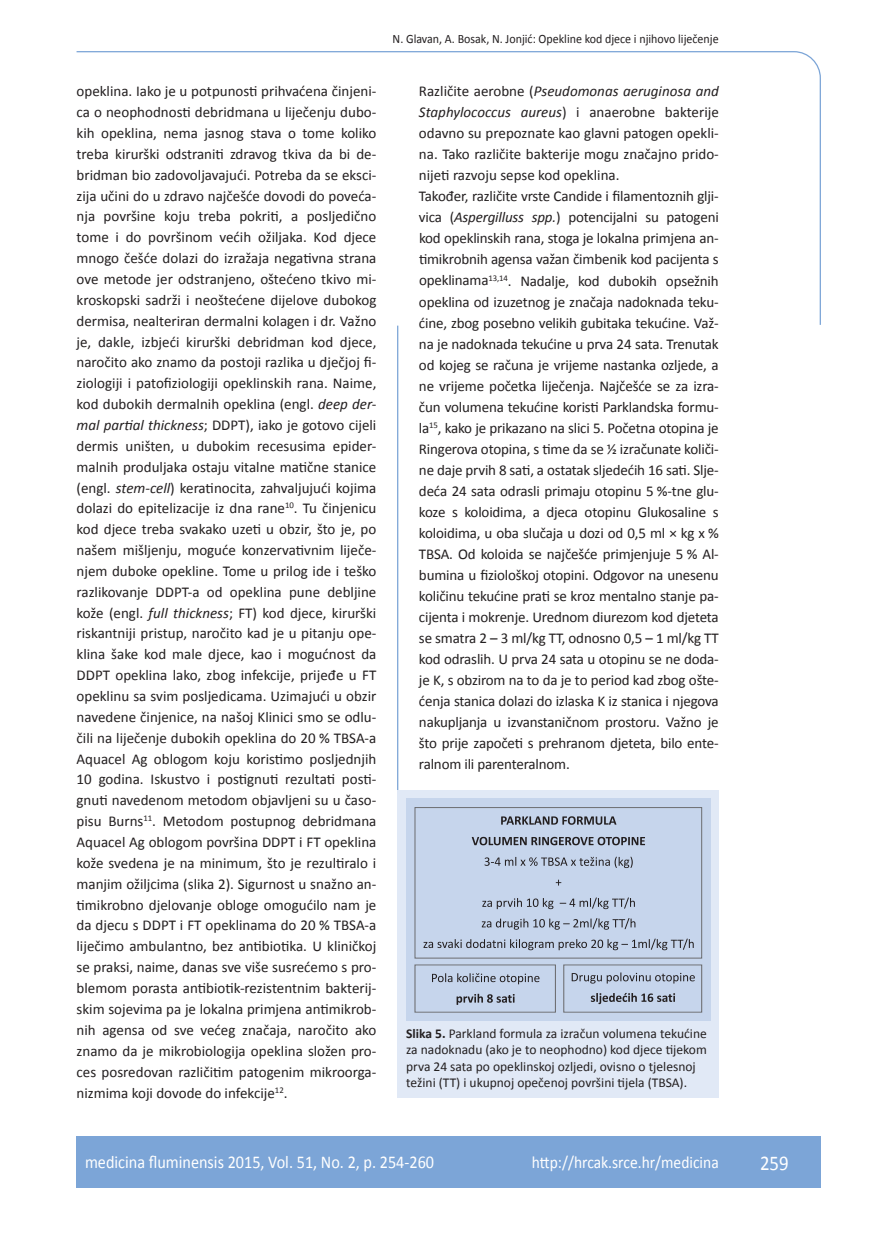
<style>
.page{position:relative;width:872px;height:1234px;background:#fff}
.page>*{position:absolute;margin:0;border:0;box-sizing:border-box;transform-origin:0 0}
.t1{font:21px "Calibri";color:#fff;scale:.9 1}
.t2{font:18px "Calibri";color:#fff;scale:.9 1}
.t3{font:17.25px "Calibri";color:#fff;scale:.9 1}
.t4{font:15px/20.9px "Calibri";letter-spacing:-.01em;color:#231f20;text-align:justify}
.t5{font:13.5px/16.5px "Calibri";color:#231f20}
.t6{font:12.75px "Calibri";color:#231f20;scale:.94 1}
.s1{font-style:italic}
.s2{font-weight:700}
</style>
<div class="page">
<svg style="left:76px;top:51px;width:745px;height:275px"></svg>
<hr style="left:397px;top:325px;width:1px;height:464px;background:#7ca5d7">
<div style="left:77px;top:1135px;width:744px;height:51px;background:#7ca5d7"></div>
<div style="left:398px;top:789px;width:321px;height:308px;background:#e1e9f6"></div>
<div style="left:406px;top:798px;width:304px;height:222px;background:#c6d5ec"></div>
<div style="left:414px;top:807px;width:288px;height:151px;border:1px solid #6c6d70"></div>
<svg style="left:501px;top:816px;width:115px;height:8px"></svg>
<svg style="left:472px;top:836px;width:173px;height:9px"></svg>
<svg style="left:484px;top:856px;width:149px;height:11px"></svg>
<svg style="left:556px;top:879px;width:5px;height:6px"></svg>
<svg style="left:482px;top:898px;width:71px;height:10px"></svg>
<svg style="left:559px;top:897px;width:76px;height:11px"></svg>
<svg style="left:482px;top:918px;width:153px;height:11px"></svg>
<svg style="left:423px;top:938px;width:270px;height:12px"></svg>
<svg style="left:414px;top:964px;width:288px;height:48px"></svg>
<p class="t6" style="left:393px;top:30px;width:348px">N. Glavan, A. Bosak, N. Jonjić: Opekline kod djece i njihovo liječenje</p>
<p class="t4" style="left:77px;top:80px;width:301px">opeklina. Iako je u potpunosti prihvaćena činjeni&shy;ca o neophodnosti debridmana u liječenju dubo&shy;kih opeklina, nema jasnog stava o tome koliko treba kirurški odstraniti zdravog tkiva da bi de&shy;bridman bio zadovoljavajući. Potreba da se eksci&shy;zija učini do u zdravo najčešće dovodi do poveća&shy;nja površine koju treba pokriti, a posljedično tome i do površinom većih ožiljaka. Kod djece mnogo češće dolazi do izražaja negativna strana ove metode jer odstranjeno, oštećeno tkivo mi&shy;kroskopski sadrži i neoštećene dijelove dubokog dermisa, nealteriran dermalni kolagen i dr. Važno je, dakle, izbjeći kirurški debridman kod djece, naročito ako znamo da postoji razlika u dječjoj fi&shy;ziologiji i patofiziologiji opeklinskih rana. Naime, kod dubokih dermalnih opeklina (engl. <span class="s1">deep der&shy;mal partial thickness</span>; DDPT), iako je gotovo cijeli dermis uništen, u dubokim recesusima epider&shy;malnih produljaka ostaju vitalne matične stanice (engl. <span class="s1">stem-cell</span>) keratinocita, zahvaljujući kojima dolazi do epitelizacije iz dna rane<sup>10</sup>. Tu činjenicu kod djece treba svakako uzeti u obzir, što je, po našem mišljenju, moguće konzervativnim liječe&shy;njem duboke opekline. Tome u prilog ide i teško razlikovanje DDPT-a od opeklina pune debljine kože (engl. <span class="s1">full thickness</span>; FT) kod djece, kirurški riskantniji pristup, naročito kad je u pitanju ope&shy;klina šake kod male djece, kao i mogućnost da DDPT opeklina lako, zbog infekcije, prijeđe u FT opeklinu sa svim posljedicama. Uzimajući u obzir navedene činjenice, na našoj Klinici smo se odlu&shy;čili na liječenje dubokih opeklina do 20 % TBSA-a Aquacel Ag oblogom koju koristimo posljednjih 10 godina. Iskustvo i postignuti rezultati posti&shy;gnuti navedenom metodom objavljeni su u časo&shy;pisu Burns<sup>11</sup>. Metodom postupnog debridmana Aquacel Ag oblogom površina DDPT i FT opeklina kože svedena je na minimum, što je rezultiralo i manjim ožiljcima (slika 2). Sigurnost u snažno an&shy;timikrobno djelovanje obloge omogućilo nam je da djecu s DDPT i FT opeklinama do 20 % TBSA-a liječimo ambulantno, bez antibiotika. U kliničkoj se praksi, naime, danas sve više susrećemo s pro&shy;blemom porasta antibiotik-rezistentnim bakterij&shy;skim sojevima pa je lokalna primjena antimikrob&shy;nih agensa od sve većeg značaja, naročito ako znamo da je mikrobiologija opeklina složen pro&shy;ces posredovan različitim patogenim mikroorga&shy;nizmima koji dovode do infekcije<sup>12</sup>.</p>
<p class="t4" style="left:419px;top:80px;width:301px;text-align:left">Različite aerobne (<span class="s1">Pseudomonas aeruginosa and Staphylococcus aureus</span>) i anaerobne bakterije odavno su prepoznate kao glavni patogen opekli&shy;na. Tako različite bakterije mogu značajno prido&shy;nijeti razvoju sepse kod opeklina.<br>Također, različite vrste Candide i filamentoznih glji&shy;vica (<span class="s1">Aspergilluss spp.</span>) potencijalni su patogeni kod opeklinskih rana, stoga je lokalna primjena an&shy;timikrobnih agensa važan čimbenik kod pacijenta s opeklinama<sup>13,14</sup>. Nadalje, kod dubokih opsežnih opeklina od izuzetnog je značaja nadoknada teku&shy;ćine, zbog posebno velikih gubitaka tekućine. Važ&shy;na je nadoknada tekućine u prva 24 sata. Trenutak od kojeg se računa je vrijeme nastanka ozljede, a ne vrijeme početka liječenja. Najčešće se za izra&shy;čun volumena tekućine koristi Parklandska formu&shy;la<sup>15</sup>, kako je prikazano na slici 5. Početna otopina je Ringerova otopina, s time da se ½ izračunate količi&shy;ne daje prvih 8 sati, a ostatak sljedećih 16 sati. Slje&shy;deća 24 sata odrasli primaju otopinu 5 %-tne glu&shy;koze s koloidima, a djeca otopinu Glukosaline s koloidima, u oba slučaja u dozi od 0,5 ml × kg x % TBSA. Od koloida se najčešće primjenjuje 5 % Al&shy;bumina u fiziološkoj otopini. Odgovor na unesenu količinu tekućine prati se kroz mentalno stanje pa&shy;cijenta i mokrenje. Urednom diurezom kod djeteta se smatra 2 – 3 ml/kg TT, odnosno 0,5 – 1 ml/kg TT kod odraslih. U prva 24 sata u otopinu se ne doda&shy;je K, s obzirom na to da je to period kad zbog ošte&shy;ćenja stanica dolazi do izlaska K iz stanica i njegova nakupljanja u izvanstaničnom prostoru. Važno je što prije započeti s prehranom djeteta, bilo ente&shy;ralnom ili parenteralnom.</p>
<p class="t5" style="left:406px;top:1024px;width:302px"><span class="s2">Slika 5.</span> Parkland formula za izračun volumena tekućine za nadoknadu (ako je to neophodno) kod djece tijekom prva 24 sata po opeklinskoj ozljedi, ovisno o tjelesnoj težini (TT) i ukupnoj opečenoj površini tijela (TBSA).</p>
<p class="t2" style="left:85px;top:1150px;width:389px">medicina fluminensis 2015, Vol. 51, No. 2, p. 254-260</p>
<p class="t3" style="left:532px;top:1151px;width:209px">http://hrcak.srce.hr/medicina</p>
<h1 class="t1" style="left:760px;top:1149px;width:33px">259</h1>
</div>
